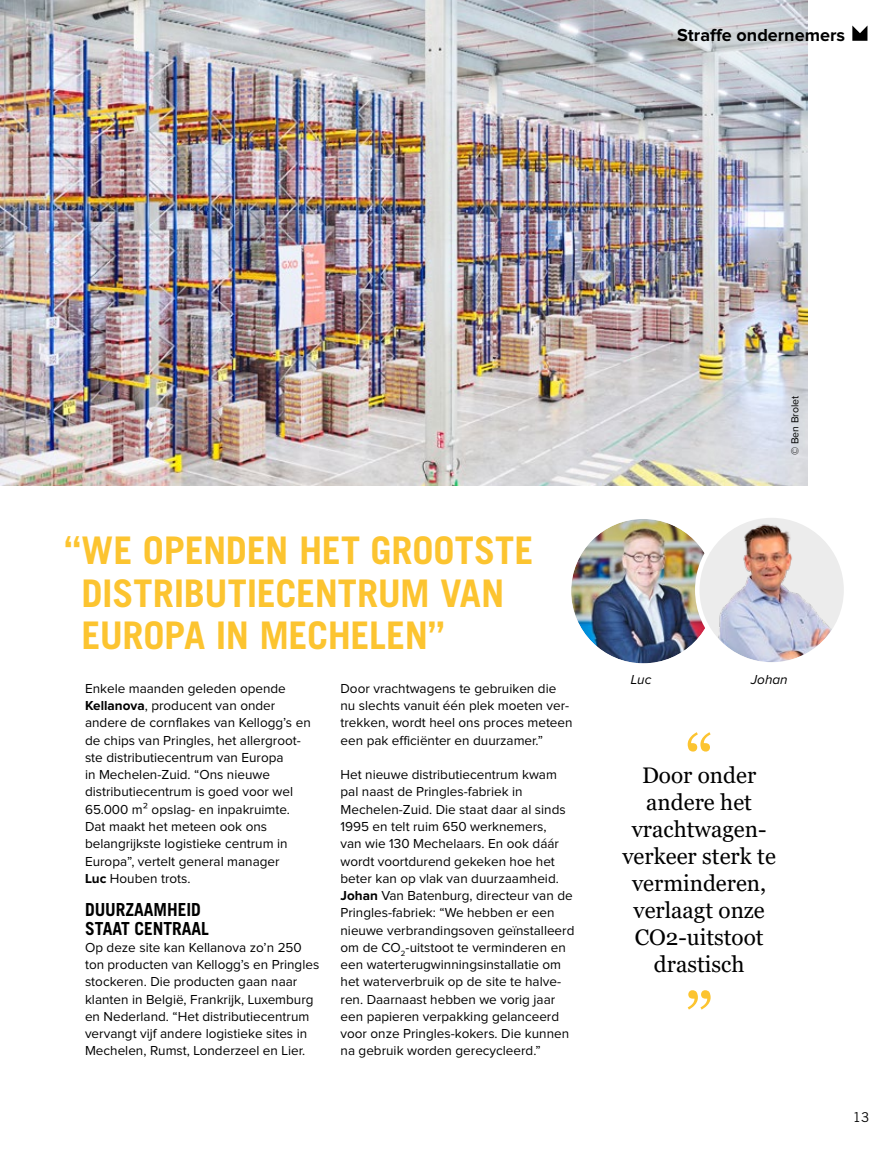
<style>
.page{position:relative;width:893px;height:1149px;background:#fff}
.page>*{position:absolute;margin:0;border:0;box-sizing:border-box;transform-origin:0 0}
.t1{font:700 38.1px/42.3px "Trade Gothic LT Std";letter-spacing:-.01em;color:#fcc430}
.t2{font:22.5px/27px "Georgia";color:#000;text-align:center}
.t3{font:700 18px/18.8px "Trade Gothic LT Std";letter-spacing:-.005em;color:#000}
.t4{font:700 18px "Proxima Nova";color:#000}
.t5{font:13.5px/17.2px "Proxima Nova";color:#000}
.t6{font:italic 13.5px "Proxima Nova";color:#000}
.t7{font:13.5px "Trade Gothic LT Std";color:#000}
.t8{font:10.5px "Proxima Nova";color:#000}
.s1{font-weight:700}
</style>
<div class="page">
<img style="left:0;top:0;width:808px;height:485px">
<svg style="left:569px;top:516px;width:149px;height:149px"></svg>
<img style="left:571px;top:519px;width:144px;height:144px;border-radius:72px">
<div style="left:567px;top:514px;width:153px;height:153px;border:4px solid #fff;border-radius:50%"></div>
<svg style="left:697px;top:515px;width:149px;height:149px"></svg>
<img style="left:711px;top:518px;width:132px;height:143px">
<div style="left:695px;top:513px;width:153px;height:153px;border:4px solid #fff;border-radius:50%"></div>
<svg style="left:688px;top:990px;width:23px;height:19px"></svg>
<svg style="left:688px;top:732px;width:23px;height:19px"></svg>
<svg style="left:632px;top:0;width:235px;height:116px"></svg>
<h3 class="t4" style="left:677px;top:24px;width:169px">Straffe ondernemers</h3>
<p class="t8" style="left:789px;top:455px;width:61px;rotate:-90deg">© Ben Brolet</p>
<h1 class="t1" style="left:82px;top:529px;width:453px;text-indent:-17px">“WE OPENDEN HET GROOTSTE<br>DISTRIBUTIECENTRUM VAN<br>EUROPA IN MECHELEN”</h1>
<p class="t5" style="left:85px;top:679px;width:227px">Enkele maanden geleden opende<br><span class="s1">Kellanova</span>, producent van onder andere de cornflakes van Kellogg’s en de chips van Pringles, het allergroot&shy;ste distributiecentrum van Europa<br>in Mechelen-Zuid. “Ons nieuwe distributiecentrum is goed voor wel<br>65.000 m² opslag- en inpakruimte.<br>Dat maakt het meteen ook ons belangrijkste logistieke centrum in<br>Europa”, vertelt general manager<br><span class="s1">Luc</span> Houben trots.</p>
<h3 class="t3" style="left:85px;top:899px;width:125px">DUURZAAMHEID<br>STAAT CENTRAAL</h3>
<p class="t5" style="left:85px;top:938px;width:236px">Op deze site kan Kellanova zo’n 250 ton producten van Kellogg’s en Pringles stockeren. Die producten gaan naar klanten in België, Frankrijk, Luxemburg en Nederland. “Het distributiecentrum vervangt vijf andere logistieke sites in Mechelen, Rumst, Londerzeel en Lier.</p>
<p class="t6" style="left:631px;top:672px;width:22px">Luc</p>
<p class="t6" style="left:751px;top:672px;width:38px">Johan</p>
<p class="t5" style="left:341px;top:679px;width:234px">Door vrachtwagens te gebruiken die nu slechts vanuit één plek moeten ver&shy;trekken, wordt heel ons proces meteen een pak efficiënter en duurzamer.”</p>
<p class="t5" style="left:341px;top:766px;width:235px">Het nieuwe distributiecentrum kwam pal naast de Pringles-fabriek in Mechelen-Zuid. Die staat daar al sinds 1995 en telt ruim 650 werknemers,<br>van wie 130 Mechelaars. En ook dáár wordt voortdurend gekeken hoe het beter kan op vlak van duurzaamheid.<br><span class="s1">Johan</span> Van Batenburg, directeur van de Pringles-fabriek: “We hebben er een nieuwe verbrandingsoven geïnstalleerd om de CO<sub>2</sub>-uitstoot te verminderen en een waterterugwinningsinstallatie om het waterverbruik op de site te halve&shy;ren. Daarnaast hebben we vorig jaar een papieren verpakking gelanceerd voor onze Pringles-kokers. Die kunnen na gebruik worden gerecycleerd.”</p>
<h2 class="t2" style="left:622px;top:761px;width:155px">Door onder andere het vrachtwagen&shy;verkeer sterk te verminderen, verlaagt onze<br>CO2-uitstoot drastisch</h2>
<p class="t7" style="left:853px;top:1108px;width:18px">13</p>
</div>
